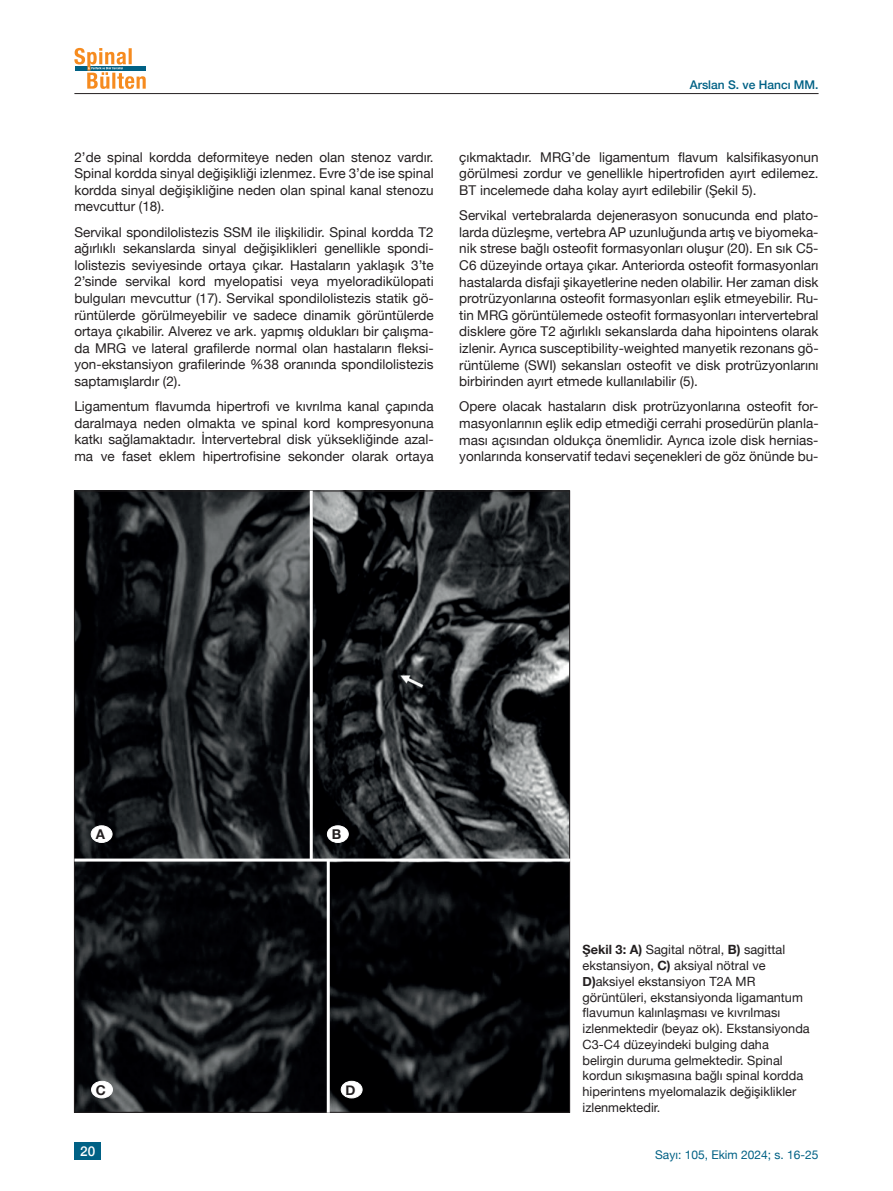
<style>
.page{position:relative;width:893px;height:1191px;background:#fff}
.page>*{position:absolute;margin:0;border:0;box-sizing:border-box;transform-origin:0 0}
.t1{font:13.5px/16.6px "Helvetica Neue";color:#231f20;text-align:justify}
.t2{font:700 13.5px "Helvetica Neue";color:#231f20}
.t3{font:500 13.5px "Helvetica Neue";color:#fff}
.t4{font:12.75px/15.8px "Helvetica Neue";color:#231f20}
.t5{font:12px "Helvetica Neue";color:#006185}
.t6{font:500 12px "Helvetica Neue";color:#006185}
.s1{font-weight:700}
</style>
<div class="page">
<svg style="left:74px;top:48px;width:72px;height:41px"></svg>
<hr style="left:74px;top:93px;width:745px;height:1px;background:#231f20">
<div style="left:74px;top:1141px;width:27px;height:18px;background:#006185"></div>
<img style="left:76px;top:492px;width:492px;height:618px">
<div style="left:91px;top:825px;width:21px;height:17px;background:#fff;border-radius:50%"></div>
<div style="left:91px;top:825px;width:21px;height:17px;border:1px solid #fff;border-radius:50%"></div>
<div style="left:327px;top:825px;width:21px;height:17px;background:#fff;border-radius:50%"></div>
<div style="left:327px;top:825px;width:21px;height:17px;border:1px solid #fff;border-radius:50%"></div>
<div style="left:92px;top:1081px;width:20px;height:17px;background:#fff;border-radius:50%"></div>
<div style="left:91px;top:1081px;width:22px;height:17px;border:1px solid #fff;border-radius:50%"></div>
<div style="left:341px;top:1081px;width:21px;height:17px;background:#fff;border-radius:50%"></div>
<div style="left:341px;top:1081px;width:21px;height:17px;border:1px solid #fff;border-radius:50%"></div>
<hr style="left:310px;top:490px;width:3px;height:370px;background:#fff">
<hr style="left:327px;top:860px;width:3px;height:252px;background:#fff">
<hr style="left:74px;top:858px;width:496px;height:3px;background:#fff">
<p class="t1" style="left:74px;top:149px;width:361px">2’de spinal kordda deformiteye neden olan stenoz vardır.<br>Spinal kordda sinyal değişikliği izlenmez. Evre 3’de ise spinal kordda sinyal değişikliğine neden olan spinal kanal stenozu mevcuttur (18).</p>
<p class="t1" style="left:74px;top:224px;width:361px">Servikal spondilolistezis SSM ile ilişkilidir. Spinal kordda T2 ağırlıklı sekanslarda sinyal değişiklikleri genellikle spondi&shy;lolistezis seviyesinde ortaya çıkar. Hastaların yaklaşık 3’te 2’sinde servikal kord myelopatisi veya myeloradikülopati bulguları mevcuttur (17). Servikal spondilolistezis statik gö&shy;rüntülerde görülmeyebilir ve sadece dinamik görüntülerde ortaya çıkabilir. Alverez ve ark. yapmış oldukları bir çalışma&shy;da MRG ve lateral grafilerde normal olan hastaların fleksi&shy;yon-ekstansiyon grafilerinde %38 oranında spondilolistezis saptamışlardır (2).</p>
<p class="t1" style="left:74px;top:399px;width:361px">Ligamentum flavumda hipertrofi ve kıvrılma kanal çapında daralmaya neden olmakta ve spinal kord kompresyonuna katkı sağlamaktadır. İntervertebral disk yüksekliğinde azal&shy;ma ve faset eklem hipertrofisine sekonder olarak ortaya</p>
<p class="t6" style="left:690px;top:75px;width:130px">Arslan S. ve Hancı MM.</p>
<p class="t1" style="left:459px;top:149px;width:361px">çıkmaktadır. MRG’de ligamentum flavum kalsifikasyonun görülmesi zordur ve genellikle hipertrofiden ayırt edilemez.<br>BT incelemede daha kolay ayırt edilebilir (Şekil 5).</p>
<p class="t1" style="left:459px;top:208px;width:361px">Servikal vertebralarda dejenerasyon sonucunda end plato&shy;larda düzleşme, vertebra AP uzunluğunda artış ve biyomeka&shy;nik strese bağlı osteofit formasyonları oluşur (20). En sık C5- C6 düzeyinde ortaya çıkar. Anteriorda osteofit formasyonları hastalarda disfaji şikayetlerine neden olabilir. Her zaman disk protrüzyonlarına osteofit formasyonları eşlik etmeyebilir. Ru&shy;tin MRG görüntülemede osteofit formasyonları intervertebral disklere göre T2 ağırlıklı sekanslarda daha hipointens olarak izlenir. Ayrıca susceptibility-weighted manyetik rezonans gö&shy;rüntüleme (SWI) sekansları osteofit ve disk protrüzyonlarını birbirinden ayırt etmede kullanılabilir (5).</p>
<p class="t1" style="left:459px;top:399px;width:361px">Opere olacak hastaların disk protrüzyonlarına osteofit for&shy;masyonlarının eşlik edip etmediği cerrahi prosedürün planla&shy;ması açısından oldukça önemlidir. Ayrıca izole disk hernias&shy;yonlarında konservatif tedavi seçenekleri de göz önünde bu-</p>
<p class="t2" style="left:96px;top:823px;width:11px">A</p>
<p class="t2" style="left:332px;top:823px;width:11px">B</p>
<p class="t2" style="left:96px;top:1079px;width:12px">C</p>
<p class="t2" style="left:345px;top:1079px;width:12px">D</p>
<p class="t4" style="left:583px;top:942px;width:229px"><span class="s1">Şekil 3: A)</span> Sagital nötral, <span class="s1">B)</span> sagittal ekstansiyon, <span class="s1">C)</span> aksiyal nötral ve <span class="s1">D)</span>aksiyel ekstansiyon T2A MR görüntüleri, ekstansiyonda ligamantum flavumun kalınlaşması ve kıvrılması izlenmektedir (beyaz ok). Ekstansiyonda C3-C4 düzeyindeki bulging daha belirgin duruma gelmektedir. Spinal kordun sıkışmasına bağlı spinal kordda hiperintens myelomalazik değişiklikler izlenmektedir.</p>
<p class="t3" style="left:80px;top:1140px;width:17px">20</p>
<p class="t5" style="left:655px;top:1146px;width:165px">Sayı: 105, Ekim 2024; s. 16-25</p>
</div>
